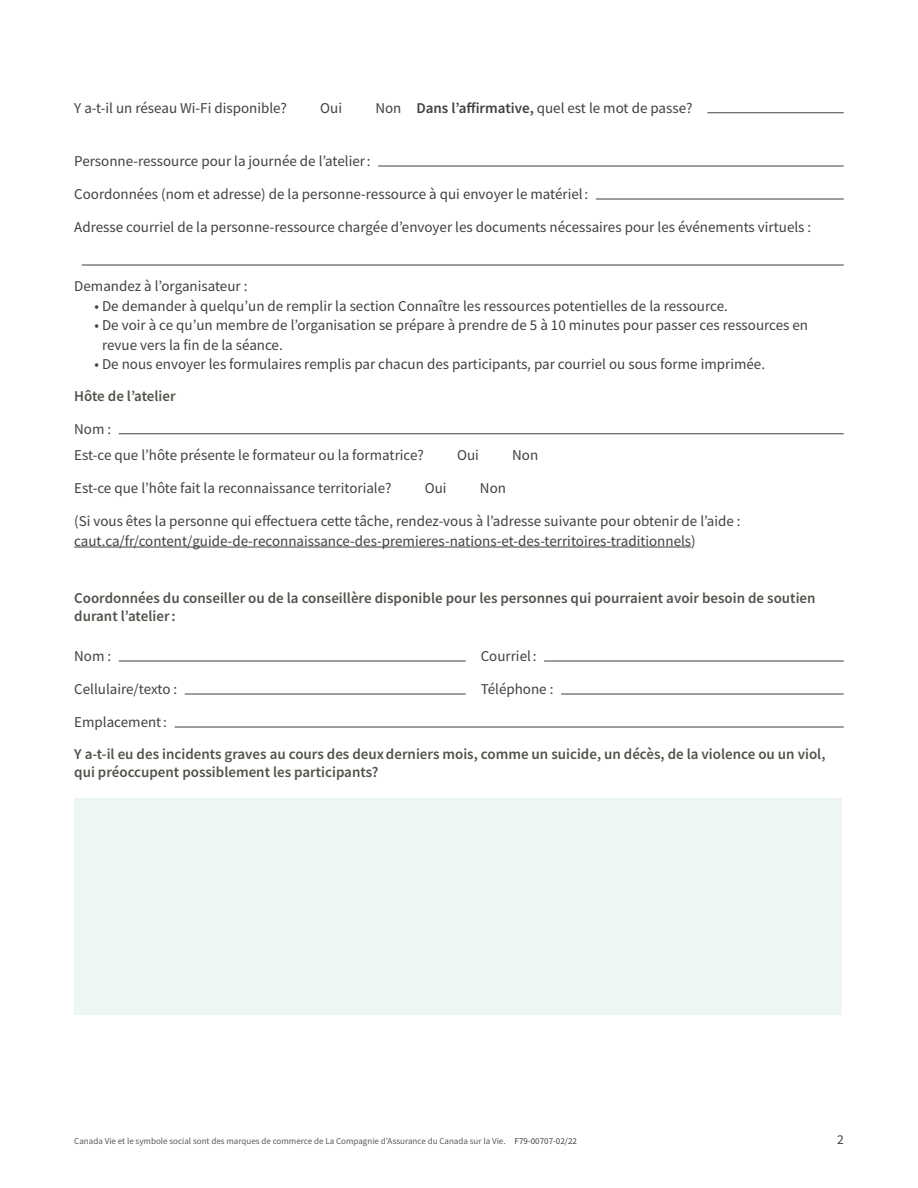
<style>
.page{position:relative;width:918px;height:1188px;background:#fff}
.page>*{position:absolute;margin:0;border:0;box-sizing:border-box;transform-origin:0 0}
.t1{font:15px/19.5px "Source Sans Pro";color:#414042}
.t2{font:600 15px/18px "Source Sans Pro";color:#51524a}
.t3{font:13.5px "Source Sans Pro";color:#414042}
.t4{font:9px "Source Sans Pro";color:#58595b}
.s1{font-weight:600}
.s2{color:#414042}
</style>
<div class="page">
<div style="left:74px;top:799px;width:768px;height:216px;background:#ecf6f3"></div>
<hr style="left:175px;top:727px;width:669px;height:1px;background:#414042">
<hr style="left:561px;top:694px;width:283px;height:1px;background:#414042">
<hr style="left:185px;top:694px;width:281px;height:1px;background:#414042">
<hr style="left:544px;top:661px;width:300px;height:1px;background:#414042">
<hr style="left:119px;top:661px;width:347px;height:1px;background:#414042">
<hr style="left:119px;top:434px;width:725px;height:1px;background:#414042">
<hr style="left:82px;top:265px;width:762px;height:1px;background:#414042">
<hr style="left:596px;top:199px;width:248px;height:1px;background:#414042">
<hr style="left:378px;top:166px;width:466px;height:1px;background:#414042">
<hr style="left:707px;top:113px;width:137px;height:1px;background:#414042">
<hr style="left:74px;top:547px;width:617px;height:1px;background:#414042">
<p class="t1" style="left:74px;top:98px;width:214px">Y a-t-il un réseau Wi-Fi disponible?</p>
<p class="t1" style="left:320px;top:98px;width:23px">Oui</p>
<p class="t1" style="left:375px;top:98px;width:28px">Non</p>
<p class="t1" style="left:416px;top:98px;width:278px"><span class="s1">Dans l’afirmative,</span> quel est le mot de passe?</p>
<p class="t1" style="left:74px;top:151px;width:298px">Personne-ressource pour la journée de l’atelier :</p>
<p class="t1" style="left:74px;top:184px;width:516px">Coordonnées (nom et adresse) de la personne-ressource à qui envoyer le matériel :</p>
<p class="t1" style="left:74px;top:217px;width:739px">Adresse courriel de la personne-ressource chargée d’envoyer les documents nécessaires pour les événements virtuels :</p>
<p class="t1" style="left:74px;top:276px;width:175px">Demandez à l’organisateur :</p>
<p class="t1" style="left:94px;top:296px;width:635px">• De demander à quelqu’un de remplir la section Connaître les ressources potentielles de la ressource.</p>
<p class="t1" style="left:102px;top:315px;width:708px;text-indent:-8px">• De voir à ce qu’un membre de l’organisation se prépare à prendre de 5 à 10 minutes pour passer ces ressources en revue vers la fin de la séance.</p>
<p class="t1" style="left:94px;top:354px;width:672px">• De nous envoyer les formulaires remplis par chacun des participants, par courriel ou sous forme imprimée.</p>
<h3 class="t2" style="left:74px;top:387px;width:103px">Hôte de l’atelier</h3>
<p class="t1" style="left:74px;top:419px;width:39px">Nom :</p>
<p class="t1" style="left:74px;top:445px;width:351px">Est-ce que l’hôte présente le formateur ou la formatrice?</p>
<p class="t1" style="left:457px;top:445px;width:23px">Oui</p>
<p class="t1" style="left:512px;top:445px;width:28px">Non</p>
<p class="t1" style="left:74px;top:478px;width:319px">Est-ce que l’hôte fait la reconnaissance territoriale?</p>
<p class="t1" style="left:425px;top:478px;width:23px">Oui</p>
<p class="t1" style="left:480px;top:478px;width:28px">Non</p>
<p class="t1" style="left:74px;top:511px;width:668px">(Si vous êtes la personne qui efectuera cette tâche, rendez-vous à l’adresse suivante pour obtenir de l’aide : caut.ca/fr/content/guide-de-reconnaissance-des-premieres-nations-et-des-territoires-traditionnels)</p>
<h3 class="t2" style="left:74px;top:589px;width:743px">Coordonnées du conseiller ou de la conseillère disponible pour les personnes qui pourraient avoir besoin de soutien durant l’atelier :</h3>
<p class="t1" style="left:74px;top:646px;width:39px">Nom :</p>
<p class="t1" style="left:481px;top:646px;width:57px">Courriel :</p>
<p class="t1" style="left:74px;top:679px;width:105px">Cellulaire/texto :</p>
<p class="t1" style="left:481px;top:679px;width:74px">Téléphone :</p>
<p class="t1" style="left:74px;top:712px;width:94px">Emplacement :</p>
<p class="t2" style="left:74px;top:744px;width:753px">Y a-t-il eu des incidents graves au cours des deux derniers mois, comme un suicide, un décès, de la violence ou un viol, qui préoccupent possiblement les participants?</p>
<p class="t4" style="left:74px;top:1135px;width:504px">Canada Vie et le symbole social sont des marques de commerce de La Compagnie d’Assurance du Canada sur la Vie. <span class="s2">F79-00707-02/22</span></p>
<p class="t3" style="left:837px;top:1131px;width:8px">2</p>
</div>
